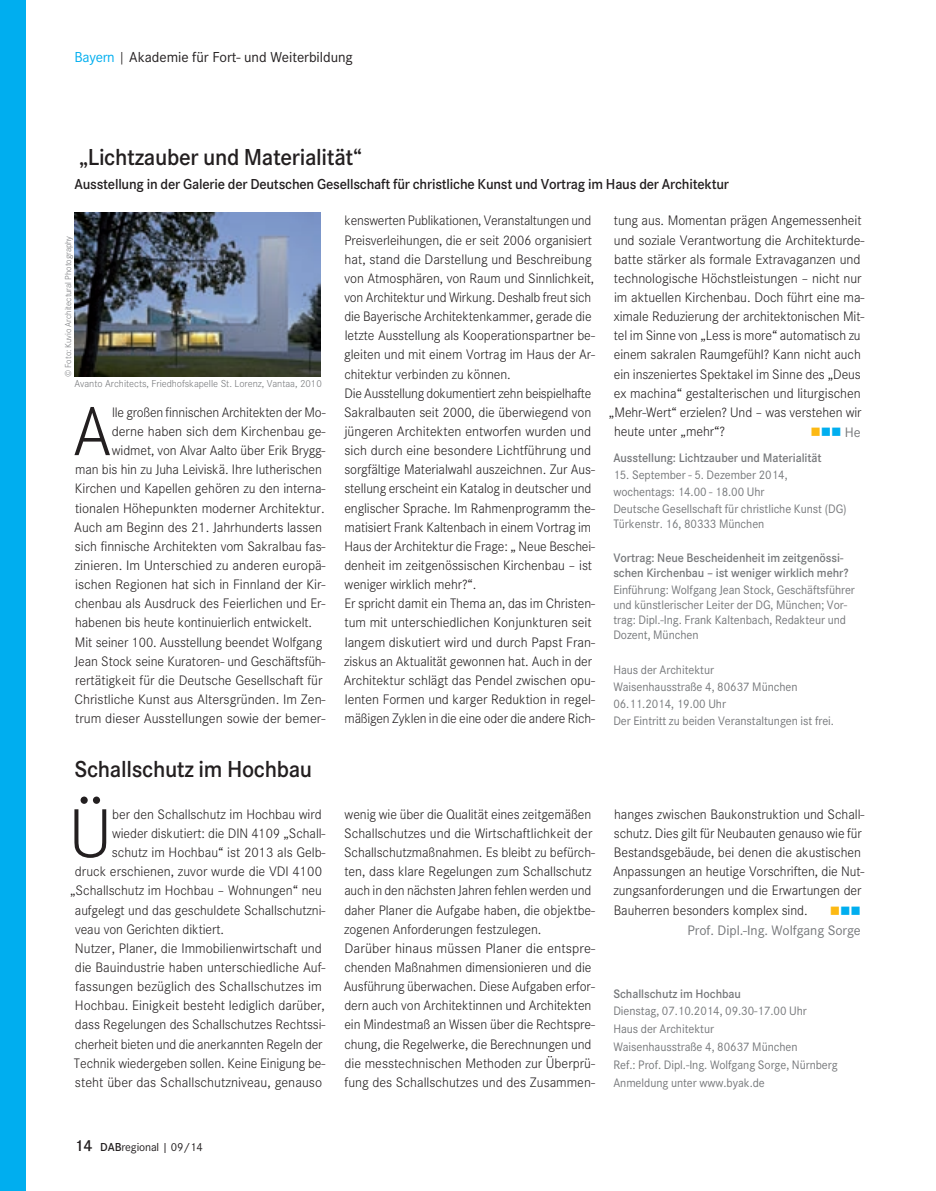
<style>
.page{position:relative;width:936px;height:1191px;background:#fff}
.page>*{position:absolute;margin:0;border:0;box-sizing:border-box;transform-origin:0 0}
.t1{font:300 71.55px "Corporate S";color:#231f20}
.t2{font:600 24px "Corporate S";letter-spacing:-.015em;color:#231f20}
.t3{font:600 15px "Corporate S";letter-spacing:-.015em;color:#231f20}
.t4{font:15px "Corporate S";letter-spacing:-.005em;color:#231f20}
.t5{font:300 14.25px/19.2px "Corporate S";letter-spacing:-.005em;color:#231f20}
.t6{font:14.25px "Corporate S";letter-spacing:-.005em;color:#76787b}
.t7{font:14.25px "Wingdings";color:#fcb914}
.t8{font:12.75px/17.1px "Corporate S";letter-spacing:-.005em;color:#76787b;scale:.96 1}
.t9{font:600 12.75px/15px "Corporate S";letter-spacing:-.005em;color:#76787b;scale:.96 1}
.t10{font:12px "Corporate S";letter-spacing:-.01em;color:#231f20}
.t11{font:300 10.5px "Corporate S";letter-spacing:-.005em;color:#76787b}
.t12{font:300 9px "Corporate S";letter-spacing:-.005em;color:#76787b}
.s1{color:#00aeef}
.s2{font-weight:300}
.s3{color:#fcb914}
.s4{font-weight:600;font-size:16.5px}
.s5{font-weight:600}
</style>
<div class="page">
<div style="left:0;top:0;width:26px;height:1191px;background:#00aeef"></div>
<img style="left:74px;top:212px;width:247px;height:164px">
<p class="t4" style="left:75px;top:48px;width:279px"><span class="s1">Bayern</span> <span class="s2">|</span> Akademie für Fort- und Weiterbildung</p>
<h2 class="t2" style="left:79px;top:143px;width:284px">„Lichtzauber und Materialität“</h2>
<p class="t3" style="left:74px;top:176px;width:656px">Ausstellung in der Galerie der Deutschen Gesellschaft für christliche Kunst und Vortrag im Haus der Architektur</p>
<p class="t12" style="left:63px;top:377px;width:143px;rotate:-90deg">© Foto: Kuvio Architectural Photography</p>
<p class="t11" style="left:74px;top:377px;width:249px">Avanto Architects, Friedhofskapelle St. Lorenz, Vantaa, 2010</p>
<h1 class="t1" style="left:73px;top:391px;width:40px">A</h1>
<p class="t5" style="left:112px;top:403px;width:215px">lle großen finnischen Architekten der Mo-</p>
<p class="t5" style="left:112px;top:422px;width:215px">derne haben sich dem Kirchenbau ge-</p>
<p class="t5" style="left:112px;top:441px;width:215px">widmet, von Alvar Aalto über Erik Brygg-</p>
<p class="t5" style="left:75px;top:460px;width:248px">man bis hin zu Juha Leiviskä. Ihre lutherischen</p>
<p class="t5" style="left:75px;top:479px;width:252px">Kirchen und Kapellen gehören zu den interna-</p>
<p class="t5" style="left:75px;top:498px;width:251px">tionalen Höhepunkten moderner Architektur.</p>
<p class="t5" style="left:74px;top:517px;width:249px">Auch am Beginn des 21. Jahrhunderts lassen</p>
<p class="t5" style="left:75px;top:536px;width:252px">sich finnische Architekten vom Sakralbau fas-</p>
<p class="t5" style="left:75px;top:556px;width:252px">zinieren. Im Unterschied zu anderen europä-</p>
<p class="t5" style="left:75px;top:575px;width:252px">ischen Regionen hat sich in Finnland der Kir-</p>
<p class="t5" style="left:75px;top:594px;width:252px">chenbau als Ausdruck des Feierlichen und Er-</p>
<p class="t5" style="left:75px;top:613px;width:238px">habenen bis heute kontinuierlich entwickelt.</p>
<p class="t5" style="left:75px;top:632px;width:249px">Mit seiner 100. Ausstellung beendet Wolfgang</p>
<p class="t5" style="left:75px;top:651px;width:252px">Jean Stock seine Kuratoren- und Geschäftsfüh-</p>
<p class="t5" style="left:75px;top:670px;width:249px">rertätigkeit für die Deutsche Gesellschaft für</p>
<p class="t5" style="left:75px;top:690px;width:252px">Christliche Kunst aus Altersgründen. Im Zen-</p>
<p class="t5" style="left:75px;top:709px;width:252px">trum dieser Ausstellungen sowie der bemer-</p>
<h2 class="t2" style="left:74px;top:755px;width:239px">Schallschutz im Hochbau</h2>
<h1 class="t1" style="left:69px;top:793px;width:44px">Ü</h1>
<p class="t5" style="left:112px;top:804px;width:211px">ber den Schallschutz im Hochbau wird</p>
<p class="t5" style="left:112px;top:823px;width:215px">wieder diskutiert: die DIN 4109 „Schall-</p>
<p class="t5" style="left:112px;top:843px;width:215px">schutz im Hochbau“ ist 2013 als Gelb-</p>
<p class="t5" style="left:75px;top:862px;width:248px">druck erschienen, zuvor wurde die VDI 4100</p>
<p class="t5" style="left:70px;top:881px;width:253px">„Schallschutz im Hochbau – Wohnungen“ neu</p>
<p class="t5" style="left:75px;top:900px;width:252px">aufgelegt und das geschuldete Schallschutzni-</p>
<p class="t5" style="left:75px;top:919px;width:151px">veau von Gerichten diktiert.</p>
<p class="t5" style="left:75px;top:938px;width:248px">Nutzer, Planer, die Immobilienwirtschaft und</p>
<p class="t5" style="left:75px;top:957px;width:252px">die Bauindustrie haben unterschiedliche Auf-</p>
<p class="t5" style="left:75px;top:977px;width:248px">fassungen bezüglich des Schallschutzes im</p>
<p class="t5" style="left:75px;top:996px;width:251px">Hochbau. Einigkeit besteht lediglich darüber,</p>
<p class="t5" style="left:75px;top:1015px;width:252px">dass Regelungen des Schallschutzes Rechtssi-</p>
<p class="t5" style="left:75px;top:1034px;width:249px">cherheit bieten und die anerkannten Regeln der</p>
<p class="t5" style="left:74px;top:1053px;width:253px">Technik wiedergeben sollen. Keine Einigung be-</p>
<p class="t5" style="left:75px;top:1072px;width:249px">steht über das Schallschutzniveau, genauso</p>
<p class="t5" style="left:343px;top:211px;width:253px">kenswerten Publikationen, Veranstaltungen und Preisverleihungen, die er seit 2006 organisiert hat, stand die Darstellung und Beschreibung von Atmosphären, von Raum und Sinnlichkeit, von Architektur und Wirkung. Deshalb freut sich die Bayerische Architektenkammer, gerade die letzte Ausstellung als Kooperationspartner be&shy;gleiten und mit einem Vortrag im Haus der Ar&shy;chitektur verbinden zu können.<br>Die Ausstellung dokumentiert zehn beispielhafte Sakralbauten seit 2000, die überwiegend von jüngeren Architekten entworfen wurden und sich durch eine besondere Lichtführung und sorgfältige Materialwahl auszeichnen. Zur Aus&shy;stellung erscheint ein Katalog in deutscher und englischer Sprache. Im Rahmenprogramm the&shy;matisiert Frank Kaltenbach in einem Vortrag im Haus der Architektur die Frage: „ Neue Beschei&shy;denheit im zeitgenössischen Kirchenbau – ist weniger wirklich mehr?“.<br>Er spricht damit ein Thema an, das im Christen&shy;tum mit unterschiedlichen Konjunkturen seit langem diskutiert wird und durch Papst Fran&shy;ziskus an Aktualität gewonnen hat. Auch in der Architektur schlägt das Pendel zwischen opu&shy;lenten Formen und karger Reduktion in regel&shy;mäßigen Zyklen in die eine oder die andere Rich-</p>
<p class="t5" style="left:614px;top:211px;width:249px">tung aus. Momentan prägen Angemessenheit</p>
<p class="t5" style="left:614px;top:230px;width:252px">und soziale Verantwortung die Architekturde-</p>
<p class="t5" style="left:614px;top:249px;width:248px">batte stärker als formale Extravaganzen und</p>
<p class="t5" style="left:614px;top:269px;width:249px">technologische Höchstleistungen – nicht nur</p>
<p class="t5" style="left:614px;top:288px;width:252px">im aktuellen Kirchenbau. Doch führt eine ma-</p>
<p class="t5" style="left:614px;top:307px;width:252px">ximale Reduzierung der architektonischen Mit-</p>
<p class="t5" style="left:614px;top:326px;width:248px">tel im Sinne von „Less is more“ automatisch zu</p>
<p class="t5" style="left:613px;top:345px;width:248px">einem sakralen Raumgefühl? Kann nicht auch</p>
<p class="t5" style="left:613px;top:364px;width:248px">ein inszeniertes Spektakel im Sinne des „Deus</p>
<p class="t5" style="left:613px;top:383px;width:248px">ex machina“ gestalterischen und liturgischen</p>
<p class="t5" style="left:609px;top:403px;width:254px">„Mehr-Wert“ erzielen? Und – was verstehen wir</p>
<p class="t5" style="left:614px;top:422px;width:113px">heute unter „mehr“?</p>
<p class="t6" style="left:810px;top:425px;width:52px"><span class="s3">■</span><span class="s1">■■</span> He</p>
<p class="t9" style="left:613px;top:450px;width:218px">Ausstellung: Lichtzauber und Materialität</p>
<p class="t8" style="left:613px;top:466px;width:244px">15. September - 5. Dezember 2014, wochentags: 14.00 - 18.00 Uhr<br>Deutsche Gesellschaft für christliche Kunst (DG)</p>
<p class="t8" style="left:613px;top:515px;width:159px">Türkenstr. 16, 80333 München</p>
<p class="t9" style="left:613px;top:550px;width:246px">Vortrag: Neue Bescheidenheit im zeitgenössi&shy;schen Kirchenbau – ist weniger wirklich mehr?</p>
<p class="t8" style="left:613px;top:582px;width:253px;line-height:15px">Einführung: Wolfgang Jean Stock, Geschäftsführer und künstlerischer Leiter der DG, München; Vor&shy;trag: Dipl.-Ing. Frank Kaltenbach, Redakteur und Dozent, München</p>
<p class="t8" style="left:613px;top:661px;width:231px">Haus der Architektur<br>Waisenhausstraße 4, 80637 München<br>06.11.2014, 19.00 Uhr<br>Der Eintritt zu beiden Veranstaltungen ist frei.</p>
<p class="t5" style="left:343px;top:804px;width:253px">wenig wie über die Qualität eines zeitgemäßen Schallschutzes und die Wirtschaftlichkeit der Schallschutzmaßnahmen. Es bleibt zu befürch&shy;ten, dass klare Regelungen zum Schallschutz auch in den nächsten Jahren fehlen werden und daher Planer die Aufgabe haben, die objektbe&shy;zogenen Anforderungen festzulegen.<br>Darüber hinaus müssen Planer die entspre&shy;chenden Maßnahmen dimensionieren und die Ausführung überwachen. Diese Aufgaben erfor&shy;dern auch von Architektinnen und Architekten ein Mindestmaß an Wissen über die Rechtspre&shy;chung, die Regelwerke, die Berechnungen und die messtechnischen Methoden zur Überprü&shy;fung des Schallschutzes und des Zusammen-</p>
<p class="t5" style="left:613px;top:804px;width:253px">hanges zwischen Baukonstruktion und Schall&shy;schutz. Dies gilt für Neubauten genauso wie für Bestandsgebäude, bei denen die akustischen Anpassungen an heutige Vorschriften, die Nut&shy;zungsanforderungen und die Erwartungen der Bauherren besonders komplex sind.</p>
<p class="t7" style="left:829px;top:903px;width:33px">■<span class="s1">■■</span></p>
<p class="t6" style="left:687px;top:922px;width:175px">Prof. Dipl.-Ing. Wolfgang Sorge</p>
<p class="t9" style="left:613px;top:986px;width:134px">Schallschutz im Hochbau</p>
<p class="t8" style="left:613px;top:1002px;width:235px;line-height:17.9px">Dienstag, 07.10.2014, 09.30-17.00 Uhr<br>Haus der Architektur<br>Waisenhausstraße 4, 80637 München<br>Ref.: Prof. Dipl.-Ing. Wolfgang Sorge, Nürnberg Anmeldung unter www.byak.de</p>
<p class="t10" style="left:74px;top:1140px;width:130px"><span class="s4">14</span> <span class="s5">DAB</span>regional | 09/14</p>
</div>
